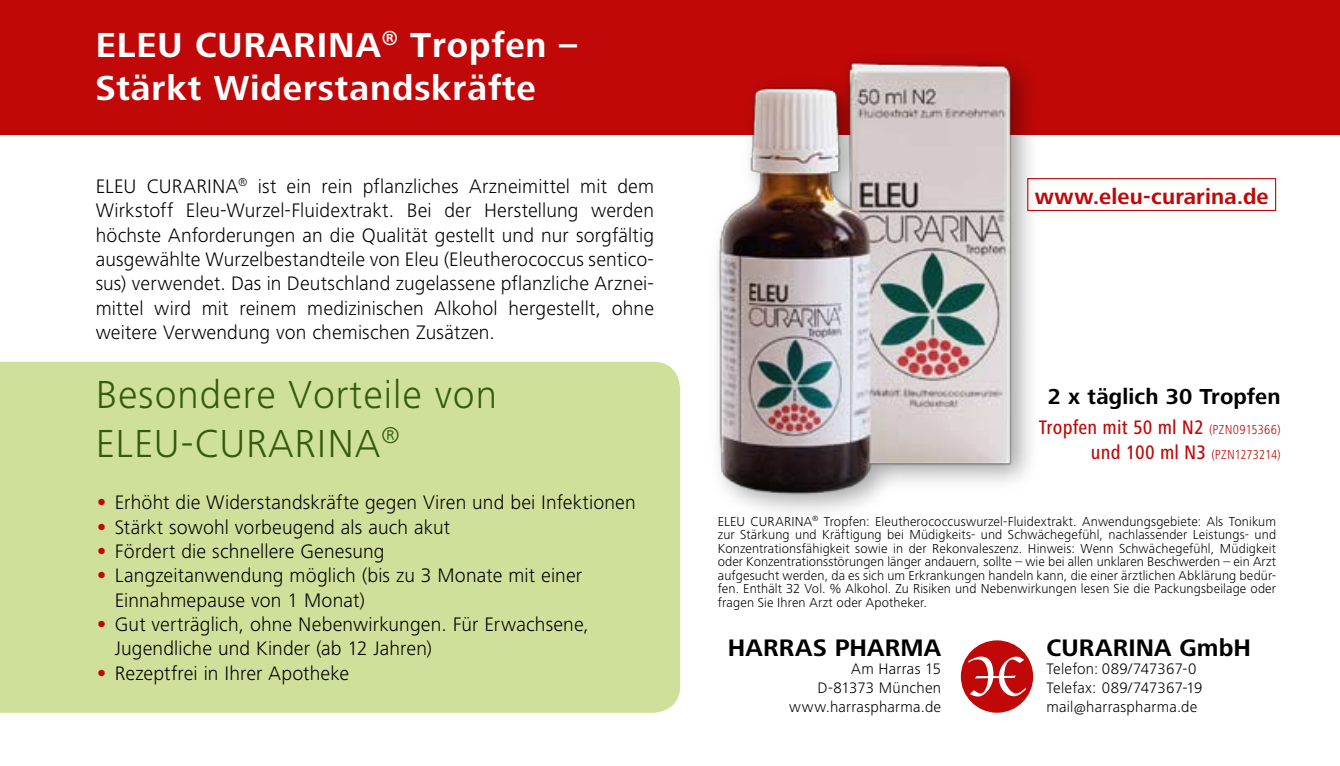
<style>
.page{position:relative;width:1340px;height:766px;background:#fff}
.page>*{position:absolute;margin:0;border:0;box-sizing:border-box;transform-origin:0 0}
.t1{font:300 40.5px/48.6px "Frutiger Next LT";letter-spacing:.025em;color:#345a0f}
.t2{font:700 36px/43.2px "Frutiger Next LT";letter-spacing:.025em;color:#fff}
.t3{font:700 24.75px "Frutiger Next LT";letter-spacing:.01em;color:#000}
.t4{font:700 22.5px "Frutiger Next LT";letter-spacing:.005em;color:#c00808}
.t5{font:700 22.5px "Frutiger Next LT";letter-spacing:.005em;color:#000}
.t6{font:300 20.25px/24.3px "Frutiger Next LT";letter-spacing:.005em;color:#000}
.t7{font:500 condensed 20.25px "Frutiger Next LT";letter-spacing:.005em;color:#c00808}
.t8{font:300 15.75px/18.9px "Frutiger Next LT";letter-spacing:.015em;color:#000;text-align:right}
.t9{font:300 13.5px/13.5px "Frutiger Next LT";letter-spacing:.01em;color:#000;text-align:justify}
.t10{font:300 condensed 13.5px "Frutiger Next LT";letter-spacing:-.005em;color:#c00808}
.s1{font-weight:900;font-stretch:condensed;font-size:22.5px;color:#c00808}
.s2{font-weight:300;font-size:13.5px}
.s3{font-weight:500;font-size:20.25px}
</style>
<div class="page">
<div style="left:0;top:0;width:1339px;height:134px;background:#c00808"></div>
<img style="left:652px;top:61px;width:445px;height:502px">
<div style="left:960px;top:640px;width:73px;height:72px;background:#c00808;border-radius:50%"></div>
<svg style="left:968px;top:656px;width:57px;height:40px"></svg>
<div style="left:0;top:361px;width:680px;height:351px;background:#cfe09a"></div>
<div style="left:1027px;top:178px;width:249px;height:33px;border:1px solid #c00808"></div>
<h2 class="t2" style="left:96px;top:23px;width:483px">ELEU CURARINA<sup>®</sup> Tropfen –<br>Stärkt Widerstandskräfte</h2>
<p class="t6" style="left:96px;top:174px;width:560px;text-align:justify">ELEU CURARINA<sup>®</sup> ist ein rein pflanzliches Arzneimittel mit dem Wirkstoff Eleu-Wurzel-Fluidextrakt. Bei der Herstellung werden höchste Anforderungen an die Qualität gestellt und nur sorgfältig ausgewählte Wurzelbestandteile von Eleu (Eleutherococcus sentico&shy;sus) verwendet. Das in Deutschland zugelassene pflanzliche Arznei&shy;mittel wird mit reinem medizinischen Alkohol hergestellt, ohne weitere Verwendung von chemischen Zusätzen.</p>
<h1 class="t1" style="left:96px;top:370px;width:403px">Besondere Vorteile von<br>ELEU-CURARINA<sup>®</sup></h1>
<p class="t6" style="left:96px;top:490px;width:541px"><span class="s1">•</span> Erhöht die Widerstandskräfte gegen Viren und bei Infektionen</p>
<p class="t6" style="left:96px;top:514px;width:356px"><span class="s1">•</span> Stärkt sowohl vorbeugend als auch akut</p>
<p class="t6" style="left:96px;top:539px;width:290px"><span class="s1">•</span> Fördert die schnellere Genesung</p>
<p class="t6" style="left:115px;top:563px;width:469px;text-indent:-19px"><span class="s1">•</span> Langzeitanwendung möglich (bis zu 3 Monate mit einer<br>Einnahmepause von 1 Monat)</p>
<p class="t6" style="left:115px;top:612px;width:475px;text-indent:-19px"><span class="s1">•</span> Gut verträglich, ohne Nebenwirkungen. Für Erwachsene,<br>Jugendliche und Kinder (ab 12 Jahren)</p>
<p class="t6" style="left:96px;top:660px;width:255px"><span class="s1">•</span> Rezeptfrei in Ihrer Apotheke</p>
<p class="t4" style="left:1034px;top:183px;width:235px">www.eleu-curarina.de</p>
<p class="t5" style="left:1047px;top:383px;width:234px">2 x täglich 30 Tropfen</p>
<p class="t7" style="left:1038px;top:416px;width:243px">Tropfen mit 50 ml N2 <span class="s2">(PZN0915366)</span></p>
<p class="t10" style="left:1090px;top:446px;width:191px"><span class="s3">und 100 ml N3</span> (PZN1273214)</p>
<p class="t9" style="left:718px;top:514px;width:560px">ELEU CURARINA<sup>®</sup> Tropfen: Eleutherococcuswurzel-Fluidextrakt. Anwendungsgebiete: Als Tonikum zur Stärkung und Kräftigung bei Müdigkeits- und Schwächegefühl, nachlassender Leistungs- und Konzentrationsfähigkeit sowie in der Rekonvaleszenz. Hinweis: Wenn Schwächegefühl, Müdigkeit oder Konzentrationsstörungen länger andauern, sollte – wie bei allen unklaren Beschwerden – ein Arzt aufgesucht werden, da es sich um Erkrankungen handeln kann, die einer ärztlichen Abklärung bedür&shy;fen. Enthält 32 Vol. % Alkohol. Zu Risiken und Nebenwirkungen lesen Sie die Packungsbeilage oder fragen Sie Ihren Arzt oder Apotheker.</p>
<p class="t3" style="left:728px;top:633px;width:215px">HARRAS PHARMA</p>
<p class="t8" style="left:789px;top:659px;width:154px">Am Harras 15<br>D-81373 München www.harraspharma.de</p>
<p class="t3" style="left:1046px;top:633px;width:206px">CURARINA GmbH</p>
<p class="t8" style="left:1046px;top:659px;width:158px;text-align:left">Telefon: 089/747367-0<br>Telefax: 089/747367-19 mail@harraspharma.de</p>
</div>
